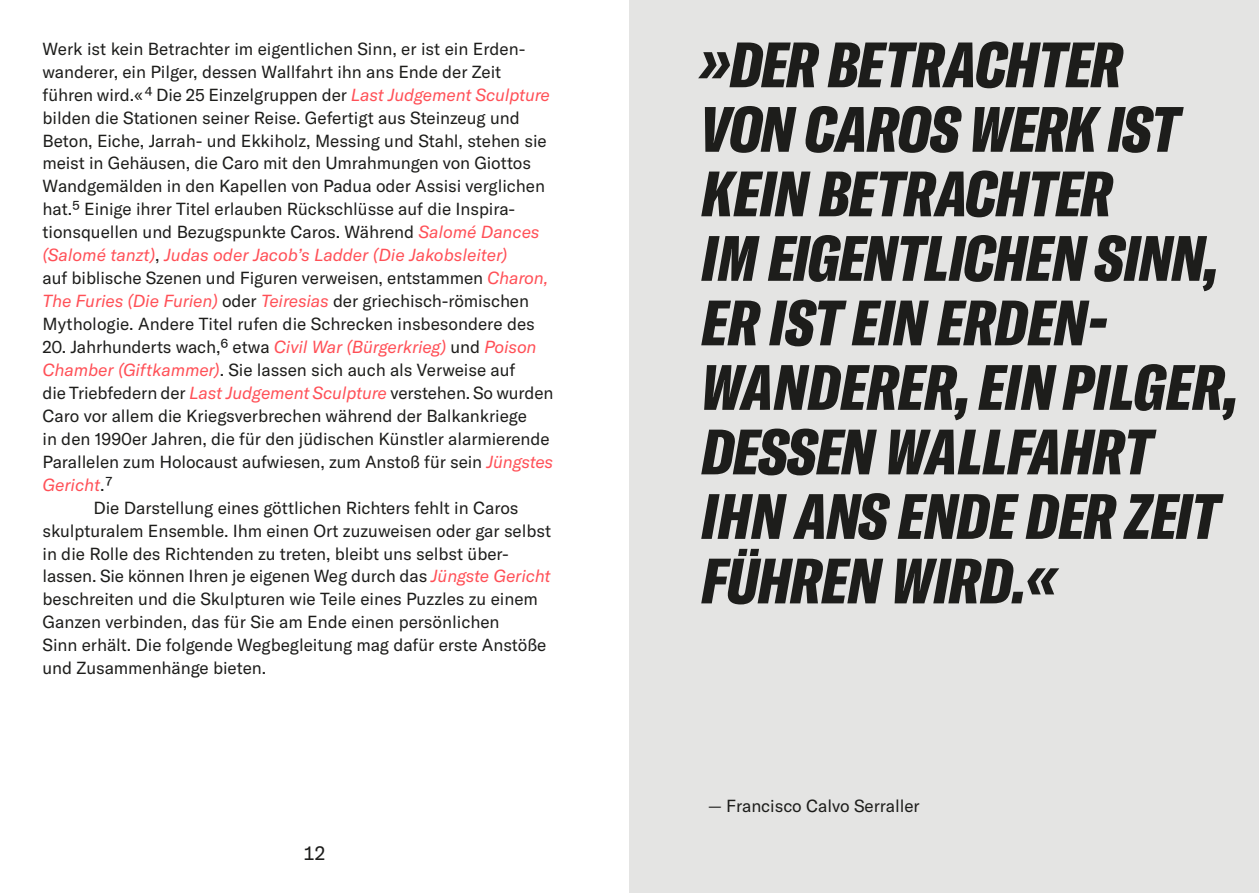
<style>
.page{position:relative;width:1259px;height:893px;background:#fff}
.page>*{position:absolute;margin:0;border:0;box-sizing:border-box;transform-origin:0 0}
.t1{font:italic 900 extra-condensed 63px/64.5px "GT America";color:#1d1d1b}
.t2{font:19.5px "GT America";color:#1d1d1b}
.t3{font:17.25px/23px "GT America";letter-spacing:-.005em;color:#1d1d1b}
.t4{font:italic 17.25px "GT America";letter-spacing:-.005em;color:#ff5057}
.s1{font-style:italic;color:#ff5057}
.s2{font-style:normal;color:#1d1d1b}
</style>
<div class="page">
<div style="left:629px;top:0;width:630px;height:893px;background:#e4e4e3"></div>
<p class="t3" style="left:43px;top:37px;width:509px">Werk ist kein Betrachter im eigentlichen Sinn, er ist ein Erden&shy;wanderer, ein Pilger, dessen Wallfahrt ihn ans Ende der Zeit führen wird.« 4 Die 25 Einzelgruppen der <span class="s1">Last Judgement Sculpture </span>bilden die Stationen seiner Reise. Gefertigt aus Steinzeug und Beton, Eiche, Jarrah- und Ekkiholz, Messing und Stahl, stehen sie meist in Gehäusen, die Caro mit den Umrahmungen von Giottos Wandgemälden in den Kapellen von Padua oder Assisi verglichen hat.5 Einige ihrer Titel erlauben Rückschlüsse auf die Inspira&shy;tionsquellen und Bezugspunkte Caros. Während <span class="s1">Salomé Dances (Salomé tanzt)</span>, <span class="s1">Judas oder Jacob’s Ladder (Die Jakobsleiter)<br></span>auf biblische Szenen und Figuren verweisen, entstammen <span class="s1">Charon, The Furies (Die Furien)</span> oder <span class="s1">Teiresias</span> der griechisch-römischen Mythologie. Andere Titel rufen die Schrecken insbesondere des</p>
<p class="t3" style="left:43px;top:335px;width:495px">20. Jahrhunderts wach,6 etwa <span class="s1">Civil War (Bürgerkrieg)</span> und <span class="s1">Poison</span></p>
<p class="t3" style="left:43px;top:358px;width:474px"><span class="s1">Chamber (Giftkammer)</span>. Sie lassen sich auch als Verweise auf</p>
<p class="t3" style="left:43px;top:381px;width:512px">die Triebfedern der <span class="s1">Last Judgement Sculpture</span> verstehen. So wurden</p>
<p class="t3" style="left:43px;top:404px;width:486px">Caro vor allem die Kriegsverbrechen während der Balkankriege</p>
<p class="t3" style="left:43px;top:427px;width:509px">in den 1990er Jahren, die für den jüdischen Künstler alarmierende</p>
<p class="t3" style="left:43px;top:450px;width:512px">Parallelen zum Holocaust aufwiesen, zum Anstoß für sein <span class="s1">Jüngstes</span></p>
<p class="t4" style="left:43px;top:474px;width:71px">Gericht<span class="s2">.7</span></p>
<p class="t3" style="left:94px;top:496px;width:426px">Die Darstellung eines göttlichen Richters fehlt in Caros</p>
<p class="t3" style="left:43px;top:519px;width:510px">skulpturalem Ensemble. Ihm einen Ort zuzuweisen oder gar selbst</p>
<p class="t3" style="left:43px;top:542px;width:466px">in die Rolle des Richtenden zu treten, bleibt uns selbst über-</p>
<p class="t3" style="left:43px;top:565px;width:510px">lassen. Sie können Ihren je eigenen Weg durch das <span class="s1">Jüngste Gericht</span></p>
<p class="t3" style="left:43px;top:588px;width:497px">beschreiten und die Skulpturen wie Teile eines Puzzles zu einem</p>
<p class="t3" style="left:43px;top:611px;width:458px">Ganzen verbinden, das für Sie am Ende einen persönlichen</p>
<p class="t3" style="left:43px;top:634px;width:505px">Sinn erhält. Die folgende Wegbegleitung mag dafür erste Anstöße</p>
<p class="t3" style="left:43px;top:657px;width:225px">und Zusammenhänge bieten.</p>
<p class="t2" style="left:304px;top:841px;width:22px">12</p>
<h1 class="t1" style="left:698px;top:32px;width:542px">»DER BETRACHTER<br>VON CAROS WERK IST<br>KEIN BETRACHTER<br>IM EIGENTLICHEN SINN,<br>ER IST EIN ERDEN-<br>WANDERER, EIN PILGER,<br>DESSEN WALLFAHRT<br>IHN ANS ENDE DER ZEIT<br>FÜHREN WIRD.«</h1>
<p class="t3" style="left:708px;top:795px;width:213px">— Francisco Calvo Serraller</p>
</div>
